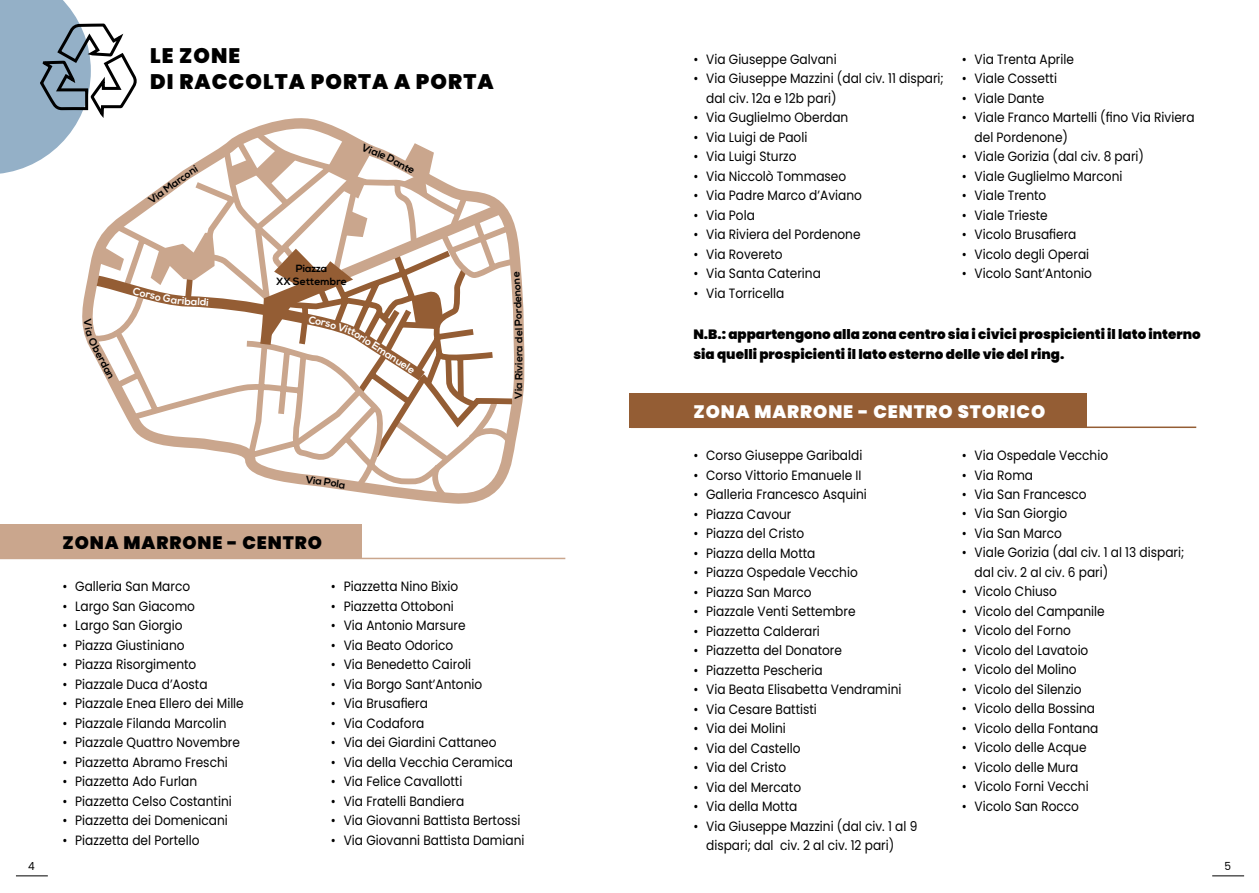
<style>
.page{position:relative;width:1259px;height:893px;background:#fff}
.page>*{position:absolute;margin:0;border:0;box-sizing:border-box;transform-origin:0 0}
.t1{font:900 21px/25.2px "Poppins";letter-spacing:.05em;color:#000}
.t2{font:900 18px "Poppins";letter-spacing:.05em;color:#fff}
.t3{font:900 18px "Poppins";letter-spacing:.05em;color:#000}
.t4{font:13.5px/19.5px "Poppins";color:#000;scale:.9 1}
.t5{font:900 13.5px/19.5px "Poppins";color:#000}
.t6{font:11.1px "Poppins";color:#000;scale:.94 1}
.t7{font:700 10.5px/12.5px "Nexa";color:#000;text-align:center}
.t8{font:700 10.5px "Nexa";color:#fff}
</style>
<div class="page">
<hr style="left:16px;top:875px;width:32px;height:1px;background:#000">
<hr style="left:1212px;top:875px;width:32px;height:1px;background:#000">
<div style="left:629px;top:393px;width:458px;height:35px;background:#945d34"></div>
<hr style="left:631px;top:427px;width:565px;height:1px;background:#945d34">
<div style="left:0;top:524px;width:361px;height:35px;background:#caa68d"></div>
<hr style="left:0;top:558px;width:565px;height:1px;background:#caa68d">
<svg style="left:0;top:0;width:522px;height:504px"></svg>
<h1 class="t1" style="left:150px;top:44px;width:345px">LE ZONE<br>DI RACCOLTA PORTA A PORTA</h1>
<p class="t7" style="left:146px;top:197px;width:29px;rotate:-36deg">Via M</p>
<p class="t7" style="left:276px;top:263px;width:72px">Piazza<br>XX Settembre</p>
<p class="t8" style="left:363px;top:331px;width:66px;rotate:33deg">rio Emanuele</p>
<p class="t7" style="left:316px;top:475px;width:32px;rotate:8deg">a Pola</p>
<p class="t7" style="left:513px;top:380px;width:37px;rotate:-90deg">Rvi ei ra</p>
<p class="t7" style="left:512px;top:391px;width:4px;rotate:-90deg">i</p>
<h2 class="t3" style="left:63px;top:532px;width:261px">ZONA MARRONE - CENTRO</h2>
<p class="t4" style="left:63px;top:577px;width:143px">• Galleria San Marco</p>
<p class="t4" style="left:63px;top:596px;width:149px">• Largo San Giacomo</p>
<p class="t4" style="left:63px;top:616px;width:135px">• Largo San Giorgio</p>
<p class="t4" style="left:63px;top:635px;width:137px">• Piazza Giustiniano</p>
<p class="t4" style="left:63px;top:655px;width:150px">• Piazza Risorgimento</p>
<p class="t4" style="left:63px;top:674px;width:163px">• Piazzale Duca d’Aosta</p>
<p class="t4" style="left:63px;top:694px;width:203px">• Piazzale Enea Ellero dei Mille</p>
<p class="t4" style="left:63px;top:713px;width:184px">• Piazzale Filanda Marcolin</p>
<p class="t4" style="left:63px;top:733px;width:199px">• Piazzale Quattro Novembre</p>
<p class="t4" style="left:63px;top:752px;width:185px">• Piazzetta Abramo Freschi</p>
<p class="t4" style="left:63px;top:772px;width:151px">• Piazzetta Ado Furlan</p>
<p class="t4" style="left:63px;top:791px;width:190px">• Piazzetta Celso Costantini</p>
<p class="t4" style="left:63px;top:811px;width:185px">• Piazzetta dei Domenicani</p>
<p class="t4" style="left:63px;top:830px;width:154px">• Piazzetta del Portello</p>
<p class="t4" style="left:331px;top:577px;width:143px">• Piazzetta Nino Bixio</p>
<p class="t4" style="left:331px;top:596px;width:138px">• Piazzetta Ottoboni</p>
<p class="t4" style="left:331px;top:616px;width:151px">• Via Antonio Marsure</p>
<p class="t4" style="left:331px;top:635px;width:137px">• Via Beato Odorico</p>
<p class="t4" style="left:331px;top:655px;width:157px">• Via Benedetto Cairoli</p>
<p class="t4" style="left:331px;top:674px;width:170px">• Via Borgo Sant’Antonio</p>
<p class="t4" style="left:331px;top:694px;width:109px">• Via Brusafiera</p>
<p class="t4" style="left:331px;top:713px;width:105px">• Via Codafora</p>
<p class="t4" style="left:331px;top:733px;width:185px">• Via dei Giardini Cattaneo</p>
<p class="t4" style="left:331px;top:752px;width:204px">• Via della Vecchia Ceramica</p>
<p class="t4" style="left:331px;top:772px;width:148px">• Via Felice Cavallotti</p>
<p class="t4" style="left:331px;top:791px;width:150px">• Via Fratelli Bandiera</p>
<p class="t4" style="left:331px;top:811px;width:212px">• Via Giovanni Battista Bertossi</p>
<p class="t4" style="left:331px;top:830px;width:216px">• Via Giovanni Battista Damiani</p>
<p class="t4" style="left:693px;top:50px;width:161px">• Via Giuseppe Galvani</p>
<p class="t4" style="left:706px;top:69px;width:265px;text-indent:-13px">• Via Giuseppe Mazzini (dal civ. 11 dispari; dal civ. 12a e 12b pari)</p>
<p class="t4" style="left:693px;top:108px;width:174px">• Via Guglielmo Oberdan</p>
<p class="t4" style="left:693px;top:128px;width:128px">• Via Luigi de Paoli</p>
<p class="t4" style="left:693px;top:147px;width:116px">• Via Luigi Sturzo</p>
<p class="t4" style="left:693px;top:167px;width:171px">• Via Niccolò Tommaseo</p>
<p class="t4" style="left:693px;top:186px;width:189px">• Via Padre Marco d’Aviano</p>
<p class="t4" style="left:693px;top:206px;width:70px">• Via Pola</p>
<p class="t4" style="left:693px;top:225px;width:187px">• Via Riviera del Pordenone</p>
<p class="t4" style="left:693px;top:245px;width:101px">• Via Rovereto</p>
<p class="t4" style="left:693px;top:264px;width:143px">• Via Santa Caterina</p>
<p class="t4" style="left:693px;top:283px;width:103px">• Via Torricella</p>
<p class="t4" style="left:962px;top:50px;width:126px">• Via Trenta Aprile</p>
<p class="t4" style="left:962px;top:69px;width:107px">• Viale Cossetti</p>
<p class="t4" style="left:962px;top:88px;width:93px">• Viale Dante</p>
<p class="t4" style="left:974px;top:108px;width:246px;text-indent:-13px">• Viale Franco Martelli (fino Via Riviera del Pordenone)</p>
<p class="t4" style="left:962px;top:147px;width:204px">• Viale Gorizia (dal civ. 8 pari)</p>
<p class="t4" style="left:962px;top:166px;width:180px">• Viale Guglielmo Marconi</p>
<p class="t4" style="left:962px;top:186px;width:95px">• Viale Trento</p>
<p class="t4" style="left:962px;top:205px;width:97px">• Viale Trieste</p>
<p class="t4" style="left:962px;top:225px;width:129px">• Vicolo Brusafiera</p>
<p class="t4" style="left:962px;top:244px;width:143px">• Vicolo degli Operai</p>
<p class="t4" style="left:962px;top:264px;width:146px">• Vicolo Sant’Antonio</p>
<p class="t5" style="left:693px;top:325px;width:509px">N.B.: appartengono alla zona centro sia i civici prospicienti il lato interno sia quelli prospicienti il lato esterno delle vie del ring.</p>
<h2 class="t2" style="left:693px;top:401px;width:353px">ZONA MARRONE - CENTRO STORICO</h2>
<p class="t4" style="left:693px;top:446px;width:189px">• Corso Giuseppe Garibaldi</p>
<p class="t4" style="left:693px;top:465px;width:188px">• Corso Vittorio Emanuele II</p>
<p class="t4" style="left:693px;top:485px;width:194px">• Galleria Francesco Asquini</p>
<p class="t4" style="left:693px;top:504px;width:110px">• Piazza Cavour</p>
<p class="t4" style="left:693px;top:524px;width:125px">• Piazza del Cristo</p>
<p class="t4" style="left:693px;top:543px;width:137px">• Piazza della Motta</p>
<p class="t4" style="left:693px;top:563px;width:184px">• Piazza Ospedale Vecchio</p>
<p class="t4" style="left:693px;top:582px;width:133px">• Piazza San Marco</p>
<p class="t4" style="left:693px;top:602px;width:182px">• Piazzale Venti Settembre</p>
<p class="t4" style="left:693px;top:621px;width:142px">• Piazzetta Calderari</p>
<p class="t4" style="left:693px;top:641px;width:166px">• Piazzetta del Donatore</p>
<p class="t4" style="left:693px;top:660px;width:145px">• Piazzetta Pescheria</p>
<p class="t4" style="left:693px;top:680px;width:233px">• Via Beata Elisabetta Vendramini</p>
<p class="t4" style="left:693px;top:699px;width:139px">• Via Cesare Battisti</p>
<p class="t4" style="left:693px;top:719px;width:104px">• Via dei Molini</p>
<p class="t4" style="left:693px;top:738px;width:120px">• Via del Castello</p>
<p class="t4" style="left:693px;top:758px;width:105px">• Via del Cristo</p>
<p class="t4" style="left:693px;top:777px;width:121px">• Via del Mercato</p>
<p class="t4" style="left:693px;top:797px;width:117px">• Via della Motta</p>
<p class="t4" style="left:706px;top:816px;width:236px;text-indent:-13px">• Via Giuseppe Mazzini (dal civ. 1 al 9 dispari; dal civ. 2 al civ. 12 pari)</p>
<p class="t4" style="left:962px;top:446px;width:164px">• Via Ospedale Vecchio</p>
<p class="t4" style="left:962px;top:465px;width:81px">• Via Roma</p>
<p class="t4" style="left:962px;top:485px;width:140px">• Via San Francesco</p>
<p class="t4" style="left:962px;top:504px;width:119px">• Via San Giorgio</p>
<p class="t4" style="left:962px;top:524px;width:113px">• Via San Marco</p>
<p class="t4" style="left:974px;top:543px;width:234px;text-indent:-13px">• Viale Gorizia (dal civ. 1 al 13 dispari; dal civ. 2 al civ. 6 pari)</p>
<p class="t4" style="left:962px;top:582px;width:107px">• Vicolo Chiuso</p>
<p class="t4" style="left:962px;top:602px;width:160px">• Vicolo del Campanile</p>
<p class="t4" style="left:962px;top:621px;width:123px">• Vicolo del Forno</p>
<p class="t4" style="left:962px;top:640px;width:142px">• Vicolo del Lavatoio</p>
<p class="t4" style="left:962px;top:660px;width:129px">• Vicolo del Molino</p>
<p class="t4" style="left:962px;top:679px;width:135px">• Vicolo del Silenzio</p>
<p class="t4" style="left:962px;top:699px;width:149px">• Vicolo della Bossina</p>
<p class="t4" style="left:962px;top:718px;width:153px">• Vicolo della Fontana</p>
<p class="t4" style="left:962px;top:738px;width:140px">• Vicolo delle Acque</p>
<p class="t4" style="left:962px;top:757px;width:131px">• Vicolo delle Mura</p>
<p class="t4" style="left:962px;top:777px;width:142px">• Vicolo Forni Vecchi</p>
<p class="t4" style="left:962px;top:796px;width:132px">• Vicolo San Rocco</p>
<p class="t6" style="left:28px;top:860px;width:9px">4</p>
<p class="t6" style="left:1224px;top:860px;width:9px">5</p>
</div>
